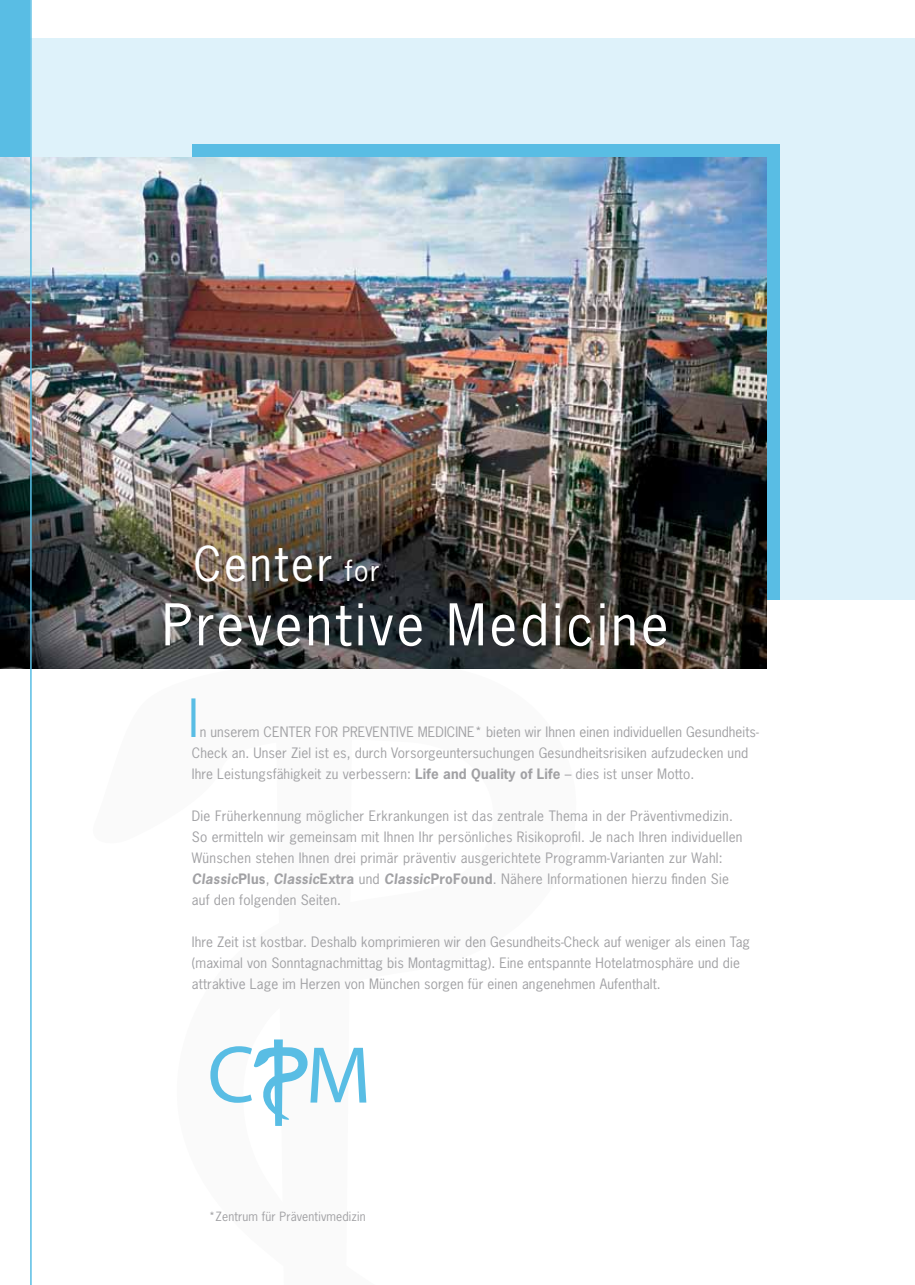
<style>
.page{position:relative;width:915px;height:1285px;background:#fff}
.page>*{position:absolute;margin:0;border:0;box-sizing:border-box;transform-origin:0 0}
.t1{font:54px "News Gothic Std";letter-spacing:.06em;color:#fff}
.t2{font:49.5px "News Gothic Std";color:#59bde4}
.t3{font:45px "News Gothic Std";letter-spacing:.06em;color:#fff}
.t4{font:13.5px/21px "News Gothic Std";letter-spacing:.01em;color:#a1a1a4}
.t5{font:12px "News Gothic Std";letter-spacing:.01em;color:#a1a1a4}
.s1{font-size:27px}
.s2{font-weight:700}
.s3{font-weight:700;font-style:italic}
</style>
<div class="page">
<svg style="left:210px;top:1039px;width:156px;height:86px"></svg>
<div style="left:0;top:38px;width:914px;height:562px;background:#def2fa"></div>
<div style="left:0;top:0;width:30px;height:157px;background:#59bde4"></div>
<div style="left:192px;top:145px;width:586px;height:455px;background:#59bde4"></div>
<img style="left:0;top:157px;width:766px;height:511px">
<hr style="left:30px;top:0;width:2px;height:1284px;background:#59bde4">
<h3 class="t3" style="left:193px;top:534px;width:187px">Center <span class="s1">for</span></h3>
<h1 class="t1" style="left:162px;top:590px;width:508px">Preventive Medicine</h1>
<h2 class="t2" style="left:188px;top:686px;width:12px">I</h2>
<p class="t4" style="left:192px;top:721px;width:568px;text-indent:8px">n unserem CENTER FOR PREVENTIVE MEDICINE* bieten wir Ihnen einen individuellen Gesundheits-<br>Check an. Unser Ziel ist es, durch Vorsorgeuntersuchungen Gesundheitsrisiken aufzudecken und<br>Ihre Leistungsfähigkeit zu verbessern: <span class="s2">Life and Quality of Life</span> – dies ist unser Motto.</p>
<p class="t4" style="left:192px;top:805px;width:552px">Die Früherkennung möglicher Erkrankungen ist das zentrale Thema in der Präventivmedizin.<br>So ermitteln wir gemeinsam mit Ihnen Ihr persönliches Risikoprofil. Je nach Ihren individuellen Wünschen stehen Ihnen drei primär präventiv ausgerichtete Programm-Varianten zur Wahl:<br><span class="s3">Classic</span><span class="s2">Plus</span>, <span class="s3">Classic</span><span class="s2">Extra</span> und <span class="s3">Classic</span><span class="s2">ProFound</span>. Nähere Informationen hierzu finden Sie auf den folgenden Seiten.</p>
<p class="t4" style="left:192px;top:931px;width:559px">Ihre Zeit ist kostbar. Deshalb komprimieren wir den Gesundheits-Check auf weniger als einen Tag (maximal von Sonntagnachmittag bis Montagmittag). Eine entspannte Hotelatmosphäre und die attraktive Lage im Herzen von München sorgen für einen angenehmen Aufenthalt.</p>
<p class="t5" style="left:209px;top:1208px;width:158px">*Zentrum für Präventivmedizin</p>
</div>
